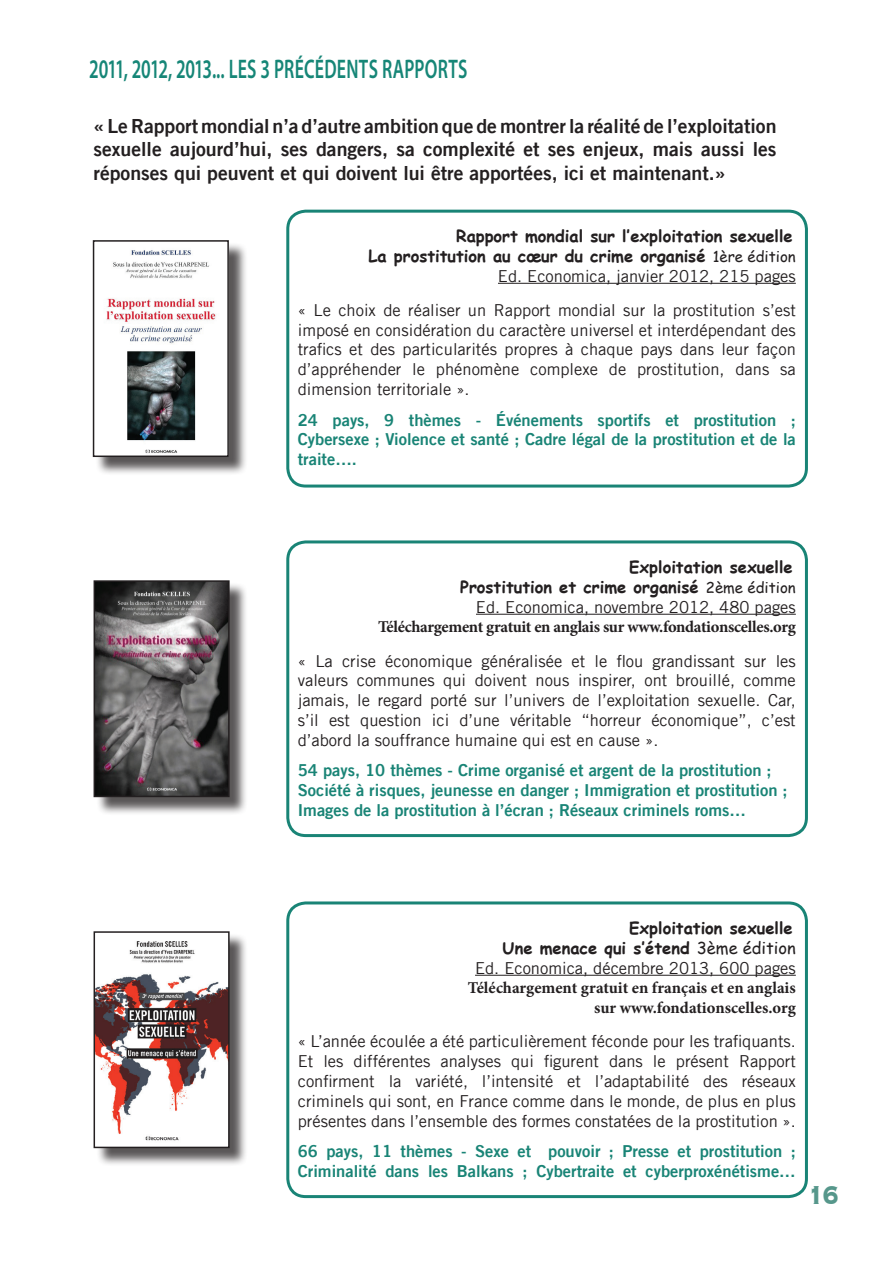
<style>
.page{position:relative;width:893px;height:1263px;background:#fff}
.page>*{position:absolute;margin:0;border:0;box-sizing:border-box;transform-origin:0 0}
.t1{font:700 33.75px "Copperplate";color:#56978b;scale:.8 1}
.t2{font:600 27px "Myriad Pro";letter-spacing:.005em;color:#168677;scale:.67 1}
.t3{font:19.5px/23.4px "Trade Gothic LT Bold Two";color:#231f20;text-align:justify}
.t4{font:16.5px/19.8px "Trade Gothic LT";color:#231f20;text-align:justify}
.t5{font:16.5px/19.8px "Trade Gothic LT Bold Two";color:#198476}
.t6{font:700 16.5px/19.8px "Comic Sans MS";color:#231f20;text-align:right}
.t7{font:700 16.5px/19.8px "Minion Pro";letter-spacing:-.01em;color:#231f20;text-align:right}
.s1{font-weight:400;font-size:15px}
.s2{font-weight:400}
</style>
<div class="page">
<hr style="left:498px;top:283px;width:298px;height:1px;background:#231f20">
<div style="left:286px;top:210px;width:522px;height:277px;border:3px solid #198476;border-radius:18px"></div>
<hr style="left:476px;top:614px;width:320px;height:1px;background:#231f20">
<div style="left:286px;top:540px;width:522px;height:297px;border:3px solid #198476;border-radius:18px"></div>
<div style="left:95px;top:242px;width:152px;height:234px;background:#231f20;opacity:.75"></div>
<img style="left:96px;top:243px;width:130px;height:211px">
<div style="left:93px;top:240px;width:136px;height:217px;border:2px solid #231f20"></div>
<div style="left:96px;top:933px;width:152px;height:234px;background:#231f20;opacity:.75"></div>
<img style="left:97px;top:934px;width:130px;height:211px">
<div style="left:94px;top:931px;width:136px;height:217px;border:2px solid #231f20"></div>
<div style="left:96px;top:583px;width:152px;height:233px;background:#231f20;opacity:.75"></div>
<img style="left:97px;top:583px;width:130px;height:211px">
<div style="left:94px;top:580px;width:136px;height:217px;border:2px solid #231f20"></div>
<hr style="left:475px;top:975px;width:321px;height:1px;background:#231f20">
<div style="left:286px;top:901px;width:522px;height:297px;border:3px solid #198476;border-radius:18px"></div>
<h2 class="t2" style="left:89px;top:51px;width:566px">2011, 2012, 2013... LES 3 PRÉCÉDENTS RAPPORTS</h2>
<p class="t3" style="left:94px;top:114px;width:684px">« Le Rapport mondial n’a d’autre ambition que de montrer la réalité de l’exploitation sexuelle aujourd’hui, ses dangers, sa complexité et ses enjeux, mais aussi les réponses qui peuvent et qui doivent lui être apportées, ici et maintenant.»</p>
<p class="t6" style="left:368px;top:226px;width:429px">Rapport mondial sur l’exploitation sexuelle<br>La prostitution au cœur du crime organisé <span class="s1">1ère édition</span></p>
<p class="t4" style="left:298px;top:258px;width:500px;line-height:34.2px;text-align:right">Ed. Economica, janvier 2012, 215 pages<br>« Le choix de réaliser un Rapport mondial sur la prostitution s’est</p>
<p class="t4" style="left:298px;top:320px;width:500px">imposé en considération du caractère universel et interdépendant des trafics et des particularités propres à chaque pays dans leur façon d’appréhender le phénomène complexe de prostitution, dans sa dimension territoriale ».</p>
<p class="t5" style="left:298px;top:410px;width:500px;text-align:justify">24 pays, 9 thèmes - Événements sportifs et prostitution ; Cybersexe ; Violence et santé ; Cadre légal de la prostitution et de la traite….</p>
<p class="t6" style="left:460px;top:556px;width:337px">Exploitation sexuelle<br>Prostitution et crime organisé <span class="s1">2ème édition</span></p>
<p class="t4" style="left:476px;top:597px;width:321px">Ed. Economica, novembre 2012, 480 pages</p>
<p class="t7" style="left:378px;top:617px;width:419px">Téléchargement gratuit en anglais sur www.fondationscelles.org</p>
<p class="t4" style="left:298px;top:651px;width:500px">« La crise économique généralisée et le flou grandissant sur les valeurs communes qui doivent nous inspirer, ont brouillé, comme jamais, le regard porté sur l’univers de l’exploitation sexuelle. Car, s’il est question ici d’une véritable “horreur économique”, c’est d’abord la souffrance humaine qui est en cause ».</p>
<p class="t5" style="left:298px;top:760px;width:491px">54 pays, 10 thèmes - Crime organisé et argent de la prostitution ;<br>Société à risques, jeunesse en danger ; Immigration et prostitution ;<br>Images de la prostitution à l’écran ; Réseaux criminels roms…</p>
<p class="t6" style="left:503px;top:917px;width:295px">Exploitation sexuelle<br>Une menace qui s’étend <span class="s2">3ème édition</span></p>
<p class="t4" style="left:475px;top:957px;width:322px">Ed. Economica, décembre 2013, 600 pages</p>
<p class="t7" style="left:468px;top:978px;width:329px">Téléchargement gratuit en français et en anglais sur www.fondationscelles.org</p>
<p class="t4" style="left:298px;top:1031px;width:500px">« L’année écoulée a été particulièrement féconde pour les trafiquants.<br>Et les différentes analyses qui figurent dans le présent Rapport confirment la variété, l’intensité et l’adaptabilité des réseaux criminels qui sont, en France comme dans le monde, de plus en plus présentes dans l’ensemble des formes constatées de la prostitution ».</p>
<p class="t5" style="left:298px;top:1141px;width:499px">66 pays, 11 thèmes - Sexe et pouvoir ; Presse et prostitution ;<br>Criminalité dans les Balkans ; Cybertraite et cyberproxénétisme…</p>
<h1 class="t1" style="left:808px;top:1172px;width:40px">16</h1>
</div>
